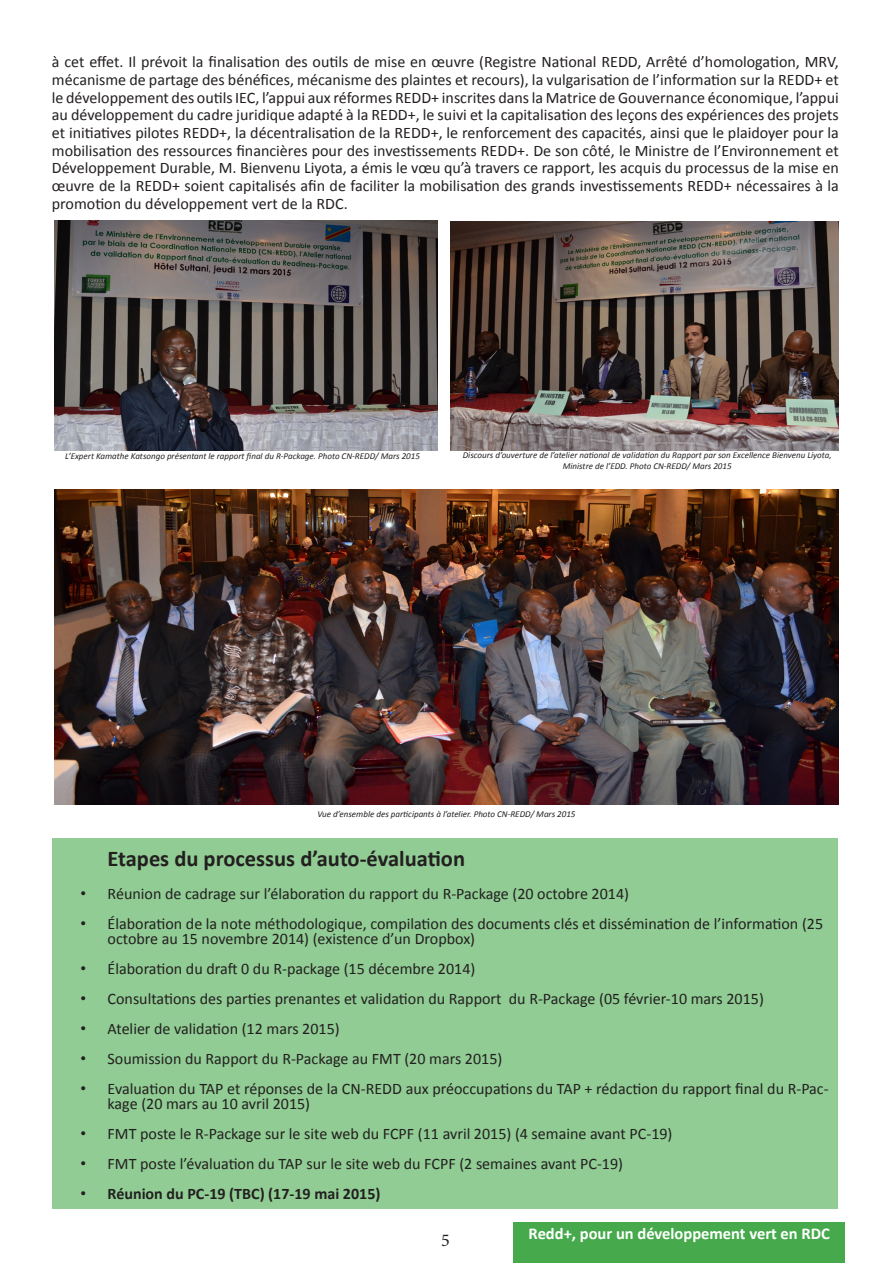
<style>
.page{position:relative;width:893px;height:1263px;background:#fff}
.page>*{position:absolute;margin:0;border:0;box-sizing:border-box;transform-origin:0 0}
.t1{font:700 22.5px "Calibri";color:#231f20}
.t2{font:18px "Minion Pro";color:#231f20}
.t3{font:700 16.5px "Calibri";color:#fff}
.Liste_couleur_-_Acce{font:16.05px/17.7px "Calibri";color:#231f20}
.t4{font:700 16.05px "Calibri";color:#231f20}
.t5{font:italic 9px/10.8px "Calibri";color:#231f20;text-align:center}
.s1{font-family:"Arial"}
.s2{font-family:"Arial";font-weight:400}
</style>
<div class="page">
<div style="left:513px;top:1222px;width:332px;height:41px;background:#46aa4c"></div>
<div style="left:52px;top:839px;width:785px;height:370px;background:#90cc93"></div>
<img style="left:451px;top:222px;width:388px;height:229px">
<img style="left:54px;top:490px;width:785px;height:314px">
<img style="left:54px;top:220px;width:383px;height:231px">
<p class="Liste_couleur_-_Acce" style="left:52px;top:53px;width:788px;text-align:justify">à cet effet. Il prévoit la finalisation des outils de mise en œuvre (Registre National REDD, Arrêté d’homologation, MRV, mécanisme de partage des bénéfices, mécanisme des plaintes et recours), la vulgarisation de l’information sur la REDD+ et le développement des outils IEC, l’appui aux réformes REDD+ inscrites dans la Matrice de Gouvernance économique, l’appui au développement du cadre juridique adapté à la REDD+, le suivi et la capitalisation des leçons des expériences des projets et initiatives pilotes REDD+, la décentralisation de la REDD+, le renforcement des capacités, ainsi que le plaidoyer pour la mobilisation des ressources financières pour des investissements REDD+. De son côté, le Ministre de l’Environnement et Développement Durable, M. Bienvenu Liyota, a émis le vœu qu’à travers ce rapport, les acquis du processus de la mise en œuvre de la REDD+ soient capitalisés afin de faciliter la mobilisation des grands investissements REDD+ nécessaires à la promotion du développement vert de la RDC.</p>
<p class="t5" style="left:65px;top:451px;width:356px">L’Expert Kamathe Katsongo présentant le rapport final du R-Package. Photo CN-REDD/ Mars 2015</p>
<p class="t5" style="left:463px;top:450px;width:370px">Discours d’ouverture de l’atelier national de validation du Rapport par son Excellence Bienvenu Liyota,<br>Ministre de l’EDD. Photo CN-REDD/ Mars 2015</p>
<p class="t5" style="left:317px;top:809px;width:259px">Vue d’ensemble des participants à l’atelier. Photo CN-REDD/ Mars 2015</p>
<p class="t1" style="left:108px;top:844px;width:359px">Etapes du processus d’auto-évaluation</p>
<p class="Liste_couleur_-_Acce" style="left:81px;top:885px;width:550px"><span class="s1">•</span> Réunion de cadrage sur l’élaboration du rapport du R-Package (20 octobre 2014)</p>
<p class="Liste_couleur_-_Acce" style="left:108px;top:916px;width:717px;line-height:15px;text-indent:-27px"><span class="s1">•</span> Élaboration de la note méthodologique, compilation des documents clés et dissémination de l’information (25 octobre au 15 novembre 2014) (existence d’un Dropbox)</p>
<p class="Liste_couleur_-_Acce" style="left:81px;top:960px;width:396px"><span class="s1">•</span> Élaboration du draft 0 du R-package (15 décembre 2014)</p>
<p class="Liste_couleur_-_Acce" style="left:81px;top:990px;width:685px"><span class="s1">•</span> Consultations des parties prenantes et validation du Rapport du R-Package (05 février-10 mars 2015)</p>
<p class="Liste_couleur_-_Acce" style="left:81px;top:1020px;width:261px"><span class="s1">•</span> Atelier de validation (12 mars 2015)</p>
<p class="Liste_couleur_-_Acce" style="left:81px;top:1050px;width:423px"><span class="s1">•</span> Soumission du Rapport du R-Package au FMT (20 mars 2015)</p>
<p class="Liste_couleur_-_Acce" style="left:108px;top:1081px;width:723px;line-height:15px;text-indent:-27px"><span class="s1">•</span> Evaluation du TAP et réponses de la CN-REDD aux préoccupations du TAP + rédaction du rapport final du R-Pac&shy;kage (20 mars au 10 avril 2015)</p>
<p class="Liste_couleur_-_Acce" style="left:81px;top:1125px;width:593px"><span class="s1">•</span> FMT poste le R-Package sur le site web du FCPF (11 avril 2015) (4 semaine avant PC-19)</p>
<p class="Liste_couleur_-_Acce" style="left:81px;top:1155px;width:544px"><span class="s1">•</span> FMT poste l’évaluation du TAP sur le site web du FCPF (2 semaines avant PC-19)</p>
<p class="t4" style="left:81px;top:1183px;width:301px"><span class="s2">•</span> Réunion du PC-19 (TBC) (17-19 mai 2015)</p>
<p class="t2" style="left:441px;top:1228px;width:10px">5</p>
<p class="t3" style="left:529px;top:1223px;width:303px">Redd+, pour un développement vert en RDC</p>
</div>
